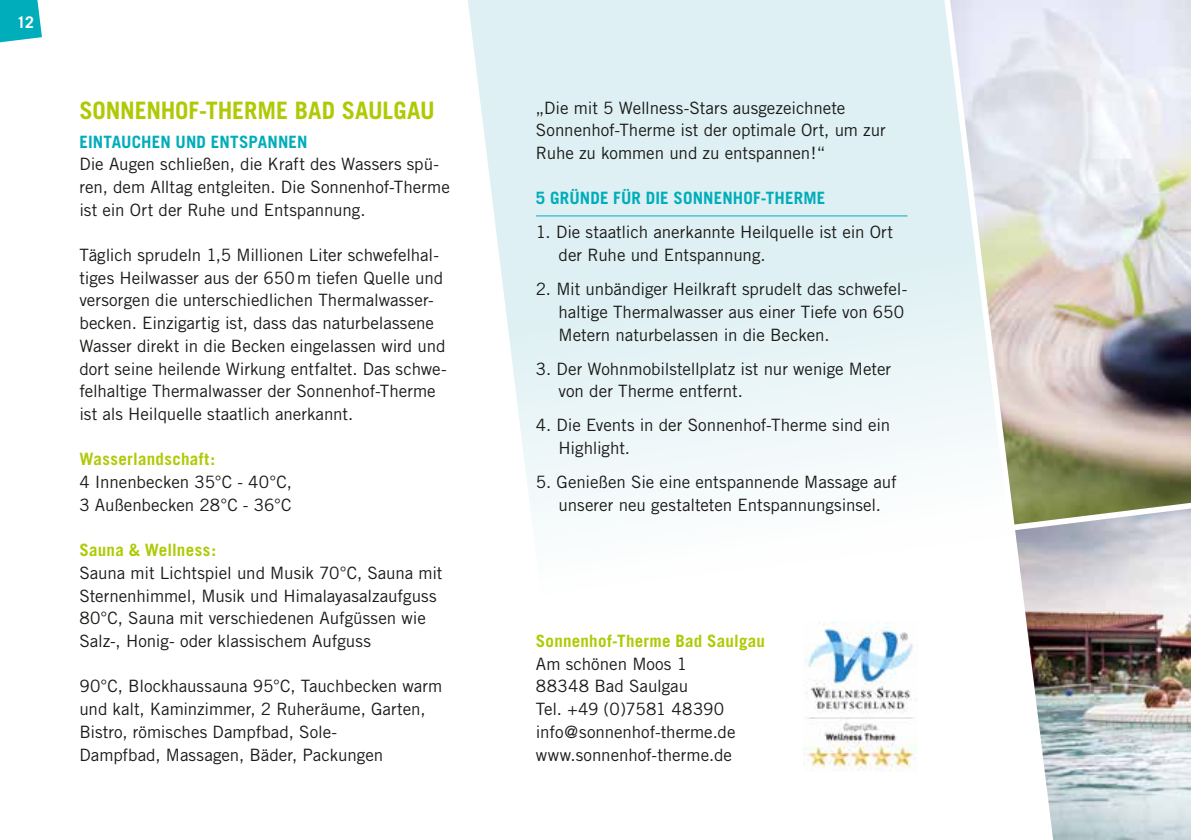
<style>
.page{position:relative;width:1191px;height:840px;background:#fff}
.page>*{position:absolute;margin:0;border:0;box-sizing:border-box;transform-origin:0 0}
.t1{font:700 24px "Trade Gothic";letter-spacing:-.005em;color:#afca05}
.t2{font:17px/22.6px "Trade Gothic";letter-spacing:-.005em;color:#1a1a18}
.t3{font:700 17px "Trade Gothic";letter-spacing:.015em;color:#afca05}
.t4{font:700 17px "Trade Gothic";letter-spacing:.01em;color:#00adba}
.t5{font:700 16px "Trade Gothic";color:#fff}
</style>
<div class="page">
<svg style="left:468px;top:0;width:482px;height:513px;fill:#def0f3"></svg>
<img style="left:804px;top:621px;width:113px;height:149px">
<hr style="left:536px;top:215px;width:371px;height:1px;background:#00adba">
<img style="left:950px;top:0;width:241px;height:524px">
<img style="left:1015px;top:508px;width:176px;height:331px">
<svg style="left:0;top:0;width:42px;height:43px;background:#1fb7c2"></svg>
<p class="t5" style="left:17px;top:13px;width:19px">12</p>
<h1 class="t1" style="left:79px;top:96px;width:357px">SONNENHOF-THERME BAD SAULGAU</h1>
<p class="t4" style="left:79px;top:131px;width:230px">EINTAUCHEN UND ENTSPANNEN</p>
<p class="t2" style="left:79px;top:153px;width:372px">Die Augen schließen, die Kraft des Wassers spü&shy;ren, dem Alltag entgleiten. Die Sonnenhof-Therme ist ein Ort der Ruhe und Entspannung.</p>
<p class="t2" style="left:79px;top:243px;width:369px">Täglich sprudeln 1,5 Millionen Liter schwefelhal&shy;tiges Heilwasser aus der 650m tiefen Quelle und versorgen die unterschiedlichen Thermalwasser&shy;becken. Einzigartig ist, dass das naturbelassene Wasser direkt in die Becken eingelassen wird und dort seine heilende Wirkung entfaltet. Das schwe&shy;felhaltige Thermalwasser der Sonnenhof-Therme ist als Heilquelle staatlich anerkannt.</p>
<p class="t3" style="left:79px;top:448px;width:137px">Wasserlandschaft:</p>
<p class="t2" style="left:79px;top:470px;width:214px">4 Innenbecken 35°C - 40°C,<br>3 Außenbecken 28°C - 36°C</p>
<p class="t3" style="left:79px;top:539px;width:138px">Sauna &amp; Wellness:</p>
<p class="t2" style="left:79px;top:561px;width:365px">Sauna mit Lichtspiel und Musik 70°C, Sauna mit Sternenhimmel, Musik und Himalayasalzaufguss 80°C, Sauna mit verschiedenen Aufgüssen wie Salz-, Honig- oder klassischem Aufguss</p>
<p class="t2" style="left:79px;top:674px;width:364px">90°C, Blockhaussauna 95°C, Tauchbecken warm und kalt, Kaminzimmer, 2 Ruheräume, Garten, Bistro, römisches Dampfbad, Sole-<br>Dampfbad, Massagen, Bäder, Packungen</p>
<p class="t2" style="left:536px;top:96px;width:351px">„Die mit 5 Wellness-Stars ausgezeichnete<br>Sonnenhof-Therme ist der optimale Ort, um zur<br>Ruhe zu kommen und zu entspannen!“</p>
<p class="t4" style="left:536px;top:188px;width:291px">5 GRÜNDE FÜR DIE SONNENHOF-THERME</p>
<p class="t2" style="left:558px;top:221px;width:336px;text-indent:-23px">1. Die staatlich anerkannte Heilquelle ist ein Ort der Ruhe und Entspannung.</p>
<p class="t2" style="left:558px;top:277px;width:350px;text-indent:-23px">2. Mit unbändiger Heilkraft sprudelt das schwefel&shy;haltige Thermalwasser aus einer Tiefe von 650<br>Metern naturbelassen in die Becken.</p>
<p class="t2" style="left:558px;top:357px;width:334px;text-indent:-23px">3. Der Wohnmobilstellplatz ist nur wenige Meter von der Therme entfernt.</p>
<p class="t2" style="left:558px;top:413px;width:333px;text-indent:-23px">4. Die Events in der Sonnenhof-Therme sind ein<br>Highlight.</p>
<p class="t2" style="left:536px;top:470px;width:362px;text-align:center">5. Genießen Sie eine entspannende Massage auf unserer neu gestalteten Entspannungsinsel.</p>
<p class="t3" style="left:536px;top:630px;width:231px">Sonnenhof-Therme Bad Saulgau</p>
<p class="t2" style="left:536px;top:651px;width:201px">Am schönen Moos 1<br>88348 Bad Saulgau<br>Tel. +49 (0)7581 48390 info@sonnenhof-therme.de www.sonnenhof-therme.de</p>
</div>
